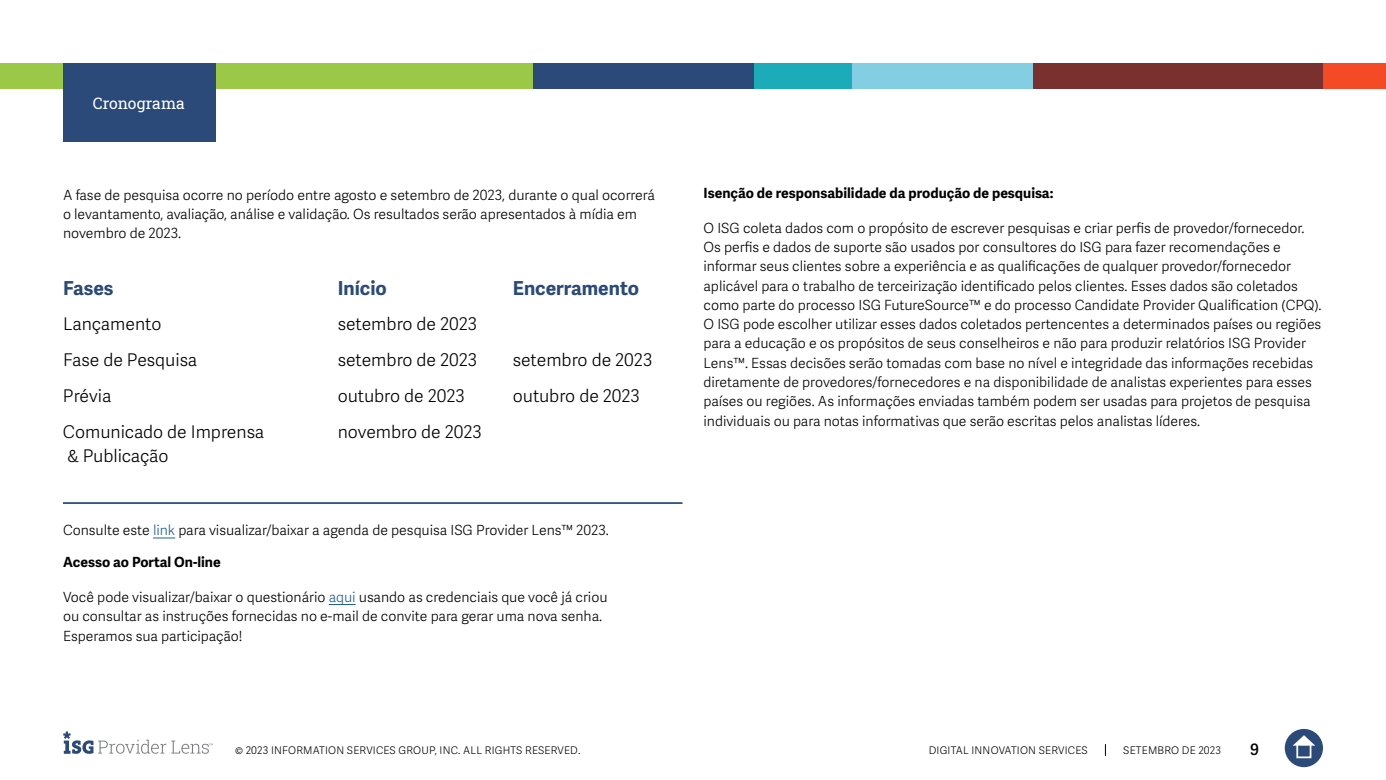
<style>
.page{position:relative;width:1386px;height:780px;background:#fff}
.page>*{position:absolute;margin:0;border:0;box-sizing:border-box;transform-origin:0 0}
.t1{font:700 19.25px "Adelle Sans";color:#2b4a79}
.t2{font:300 17.5px/24.5px "Adelle Sans";color:#000}
.t3{font:15.75px "Roboto Slab ISG P Regular";color:#fff}
.t4{font:600 15.75px "Adelle Sans";color:#000}
.t5{font:300 14px/19.2px "Adelle Sans";color:#000}
.t6{font:700 14px "Adelle Sans";color:#000101}
.t7{font:300 10.5px "Adelle Sans";letter-spacing:.02em;color:#000}
.s1{color:#215e9e}
</style>
<div class="page">
<svg style="left:1105px;top:744px;width:1px;height:12px"></svg>
<div style="left:1285px;top:729px;width:38px;height:38px;background:#2b4a79;border-radius:50%"></div>
<svg style="left:1293px;top:735px;width:22px;height:10px"></svg>
<div style="left:1296px;top:743px;width:15px;height:15px;border:2px solid #fff"></div>
<svg style="left:63px;top:731px;width:150px;height:23px"></svg>
<div style="left:0;top:63px;width:533px;height:26px;background:#9bc947"></div>
<div style="left:533px;top:63px;width:223px;height:26px;background:#2b4a79"></div>
<div style="left:850px;top:63px;width:184px;height:26px;background:#84cee3"></div>
<div style="left:1323px;top:63px;width:63px;height:26px;background:#f54a26"></div>
<div style="left:1033px;top:63px;width:290px;height:26px;background:#7a302e"></div>
<div style="left:754px;top:63px;width:98px;height:26px;background:#1cabb9"></div>
<div style="left:63px;top:63px;width:153px;height:79px;background:#2b4a79"></div>
<hr style="left:63px;top:502px;width:619px;height:2px;background:#2b4a79">
<svg style="left:153px;top:537px;width:22px;height:1px"></svg>
<svg style="left:329px;top:604px;width:27px;height:1px"></svg>
<p class="t3" style="left:93px;top:92px;width:94px">Cronograma</p>
<p class="t5" style="left:63px;top:185px;width:594px">A fase de pesquisa ocorre no período entre agosto e setembro de 2023, durante o qual ocorrerá o levantamento, avaliação, análise e validação. Os resultados serão apresentados à mídia em novembro de 2023.</p>
<h1 class="t1" style="left:63px;top:277px;width:52px">Fases</h1>
<h1 class="t1" style="left:338px;top:277px;width:51px">Início</h1>
<h1 class="t1" style="left:513px;top:277px;width:128px">Encerramento</h1>
<p class="t2" style="left:63px;top:312px;width:100px">Lançamento</p>
<p class="t2" style="left:338px;top:312px;width:141px">setembro de 2023</p>
<p class="t2" style="left:63px;top:348px;width:136px">Fase de Pesquisa</p>
<p class="t2" style="left:338px;top:348px;width:141px">setembro de 2023</p>
<p class="t2" style="left:513px;top:348px;width:141px">setembro de 2023</p>
<p class="t2" style="left:63px;top:384px;width:50px">Prévia</p>
<p class="t2" style="left:338px;top:384px;width:129px">outubro de 2023</p>
<p class="t2" style="left:513px;top:384px;width:129px">outubro de 2023</p>
<p class="t2" style="left:63px;top:420px;width:203px">Comunicado de Imprensa &amp; Publicação</p>
<p class="t2" style="left:338px;top:420px;width:146px">novembro de 2023</p>
<p class="t5" style="left:63px;top:521px;width:547px">Consulte este <span class="s1">link</span> para visualizar/baixar a agenda de pesquisa ISG Provider Lens™ 2023.</p>
<p class="t6" style="left:63px;top:553px;width:159px">Acesso ao Portal On-line</p>
<p class="t5" style="left:63px;top:588px;width:546px">Você pode visualizar/baixar o questionário <span class="s1">aqui</span> usando as credenciais que você já criou ou consultar as instruções fornecidas no e-mail de convite para gerar uma nova senha.<br>Esperamos sua participação!</p>
<p class="t6" style="left:704px;top:184px;width:352px">Isenção de responsabilidade da produção de pesquisa:</p>
<p class="t5" style="left:704px;top:219px;width:620px">O ISG coleta dados com o propósito de escrever pesquisas e criar perfis de provedor/fornecedor.<br>Os perfis e dados de suporte são usados por consultores do ISG para fazer recomendações e informar seus clientes sobre a experiência e as qualificações de qualquer provedor/fornecedor aplicável para o trabalho de terceirização identificado pelos clientes. Esses dados são coletados como parte do processo ISG FutureSource™ e do processo Candidate Provider Qualification (CPQ).<br>O ISG pode escolher utilizar esses dados coletados pertencentes a determinados países ou regiões para a educação e os propósitos de seus conselheiros e não para produzir relatórios ISG Provider Lens™. Essas decisões serão tomadas com base no nível e integridade das informações recebidas diretamente de provedores/fornecedores e na disponibilidade de analistas experientes para esses países ou regiões. As informações enviadas também podem ser usadas para projetos de pesquisa individuais ou para notas informativas que serão escritas pelos analistas líderes.</p>
<p class="t7" style="left:235px;top:744px;width:347px">© 2023 INFORMATION SERVICES GROUP, INC. ALL RIGHTS RESERVED.</p>
<p class="t7" style="left:929px;top:744px;width:160px">DIGITAL INNOVATION SERVICES</p>
<p class="t7" style="left:1123px;top:744px;width:99px">SETEMBRO DE 2023</p>
<p class="t4" style="left:1250px;top:740px;width:10px">9</p>
</div>
